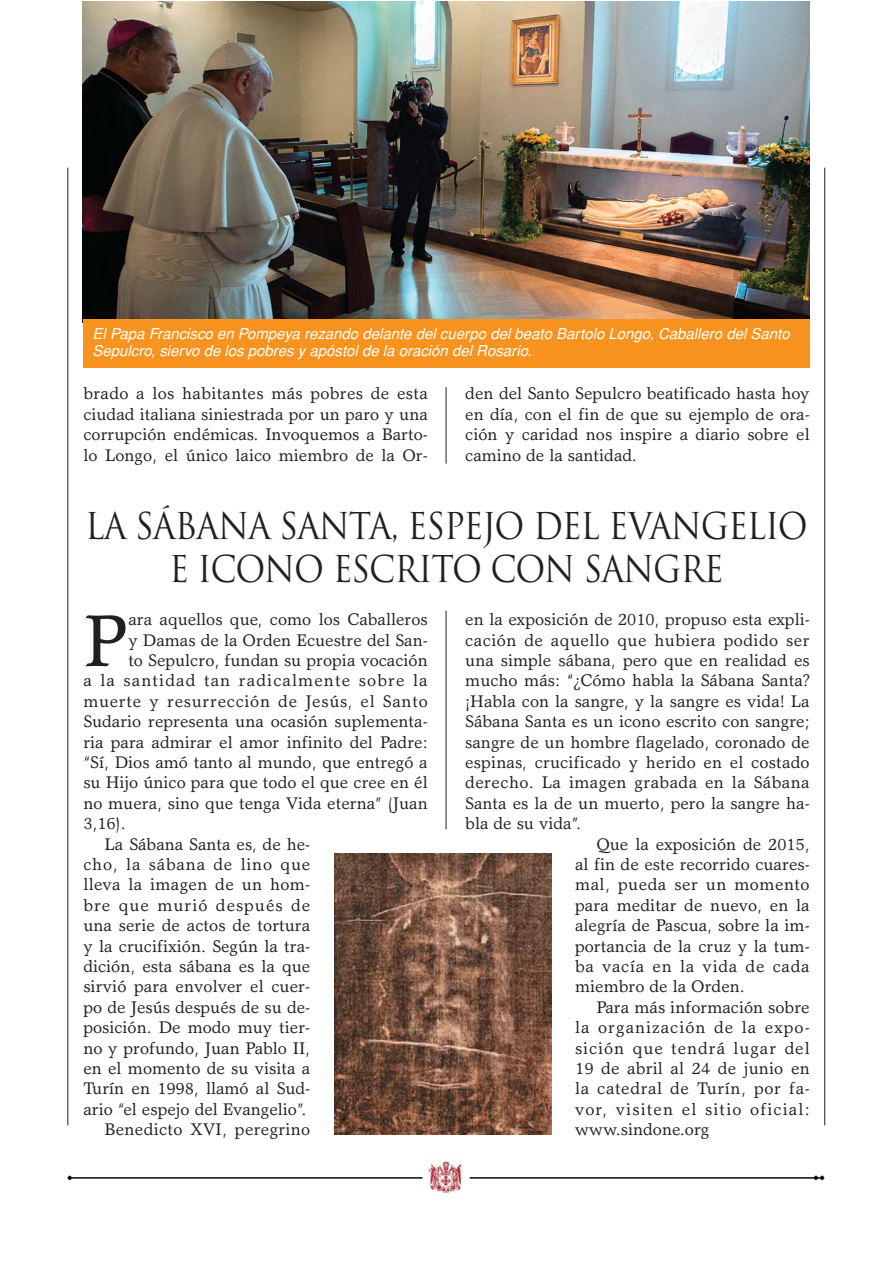
<style>
.page{position:relative;width:893px;height:1263px;background:#fff}
.page>*{position:absolute;margin:0;border:0;box-sizing:border-box;transform-origin:0 0}
.t1{font:73.65px "Garth Graphic";color:#231f20}
.t2{font:36px/43.5px "Trajan";letter-spacing:-.035em;color:#231f20;text-align:center;scale:.91 1}
.t3{font:16.95px/20.4px "Garth Graphic";color:#231f20;text-align:justify}
.t4{font:16.95px "Garth Graphic";letter-spacing:.025em;color:#231f20}
.t5{font:16.95px "Garth Graphic";letter-spacing:.065em;color:#231f20}
.t6{font:16.95px "Garth Graphic";letter-spacing:.04em;color:#231f20}
.t7{font:16.95px "Garth Graphic";letter-spacing:.055em;color:#231f20}
.t8{font:16.95px "Garth Graphic";letter-spacing:.035em;color:#231f20}
.t9{font:16.95px "Garth Graphic";letter-spacing:.06em;color:#231f20}
.t10{font:16.95px "Garth Graphic";letter-spacing:.045em;color:#231f20}
.t11{font:16.95px "Garth Graphic";letter-spacing:.02em;color:#231f20}
.t12{font:italic 15px/16.5px "Helvetica";color:#fff}
</style>
<div class="page">
<hr style="left:68px;top:168px;width:1px;height:957px;background:#231f20">
<hr style="left:824px;top:168px;width:1px;height:957px;background:#231f20">
<img style="left:67px;top:1175px;width:758px;height:6px">
<img style="left:427px;top:1160px;width:36px;height:33px">
<hr style="left:446px;top:611px;width:1px;height:218px;background:#231f20">
<hr style="left:446px;top:387px;width:1px;height:77px;background:#231f20">
<img style="left:83px;top:1px;width:727px;height:318px">
<img style="left:334px;top:854px;width:217px;height:280px">
<div style="left:83px;top:319px;width:727px;height:49px;background:#f7931e"></div>
<p class="t12" style="left:93px;top:327px;width:702px">El Papa Francisco en Pompeya rezando delante del cuerpo del beato Bartolo Longo, Caballero del Santo<br>Sepulcro, siervo de los pobres y apóstol de la oración del Rosario.</p>
<p class="t3" style="left:83px;top:385px;width:346px">brado a los habitantes más pobres de esta ciudad italiana siniestrada por un paro y una corrupción endémicas. Invoquemos a Barto&shy;lo Longo, el único laico miembro de la Or-</p>
<p class="t3" style="left:465px;top:385px;width:346px">den del Santo Sepulcro beatificado hasta hoy en día, con el fin de que su ejemplo de ora&shy;ción y caridad nos inspire a diario sobre el camino de la santidad.</p>
<h2 class="t2" style="left:85px;top:505px;width:795px">LA SÁBANA SANTA, ESPEJO DEL EVANGELIO<br>E ICONO ESCRITO CON SANGRE</h2>
<h1 class="t1" style="left:83px;top:613px;width:47px">P</h1>
<p class="t3" style="left:128px;top:611px;width:301px">ara aquellos que, como los Caballeros</p>
<p class="t3" style="left:128px;top:631px;width:301px">y Damas de la Orden Ecuestre del San-</p>
<p class="t3" style="left:128px;top:652px;width:301px">to Sepulcro, fundan su propia vocación</p>
<p class="t5" style="left:83px;top:674px;width:346px">a la santidad tan radicalmente sobre la</p>
<p class="t6" style="left:83px;top:694px;width:346px">muerte y resurrección de Jesús, el Santo</p>
<p class="t3" style="left:83px;top:713px;width:346px">Sudario representa una ocasión suplementa-</p>
<p class="t3" style="left:83px;top:733px;width:346px">ria para admirar el amor infinito del Padre:</p>
<p class="t3" style="left:83px;top:754px;width:346px">“Sí, Dios amó tanto al mundo, que entregó a</p>
<p class="t3" style="left:83px;top:774px;width:346px">su Hijo único para que todo el que cree en él</p>
<p class="t3" style="left:83px;top:794px;width:346px">no muera, sino que tenga Vida eterna” (Juan</p>
<p class="t3" style="left:83px;top:815px;width:44px">3,16).</p>
<p class="t3" style="left:105px;top:835px;width:207px">La Sábana Santa es, de he-</p>
<p class="t10" style="left:83px;top:858px;width:228px">cho, la sábana de lino que</p>
<p class="t11" style="left:83px;top:878px;width:228px">lleva la imagen de un hom-</p>
<p class="t7" style="left:83px;top:898px;width:228px">bre que murió después de</p>
<p class="t3" style="left:83px;top:917px;width:228px">una serie de actos de tortura</p>
<p class="t3" style="left:83px;top:937px;width:228px">y la crucifixión. Según la tra-</p>
<p class="t3" style="left:83px;top:958px;width:228px">dición, esta sábana es la que</p>
<p class="t3" style="left:83px;top:978px;width:228px">sirvió para envolver el cuer-</p>
<p class="t3" style="left:83px;top:998px;width:228px">po de Jesús después de su de-</p>
<p class="t3" style="left:83px;top:1019px;width:228px">posición. De modo muy tier-</p>
<p class="t3" style="left:83px;top:1039px;width:228px">no y profundo, Juan Pablo II,</p>
<p class="t3" style="left:83px;top:1060px;width:228px">en el momento de su visita a</p>
<p class="t3" style="left:83px;top:1080px;width:228px">Turín en 1998, llamó al Sud-</p>
<p class="t3" style="left:83px;top:1100px;width:225px">ario “el espejo del Evangelio”.</p>
<p class="t3" style="left:105px;top:1121px;width:207px">Benedicto XVI, peregrino</p>
<p class="t3" style="left:465px;top:611px;width:346px">en la exposición de 2010, propuso esta expli-</p>
<p class="t4" style="left:465px;top:633px;width:346px">cación de aquello que hubiera podido ser</p>
<p class="t3" style="left:465px;top:652px;width:346px">una simple sábana, pero que en realidad es</p>
<p class="t3" style="left:465px;top:672px;width:346px">mucho más: “¿Cómo habla la Sábana Santa?</p>
<p class="t3" style="left:465px;top:692px;width:346px">¡Habla con la sangre, y la sangre es vida! La</p>
<p class="t3" style="left:465px;top:713px;width:346px">Sábana Santa es un icono escrito con sangre;</p>
<p class="t3" style="left:465px;top:733px;width:346px">sangre de un hombre flagelado, coronado de</p>
<p class="t3" style="left:465px;top:754px;width:346px">espinas, crucificado y herido en el costado</p>
<p class="t4" style="left:465px;top:776px;width:346px">derecho. La imagen grabada en la Sábana</p>
<p class="t3" style="left:465px;top:794px;width:346px">Santa es la de un muerto, pero la sangre ha-</p>
<p class="t3" style="left:465px;top:815px;width:117px">bla de su vida”.</p>
<p class="t3" style="left:596px;top:835px;width:215px">Que la exposición de 2015,</p>
<p class="t3" style="left:575px;top:856px;width:236px">al fin de este recorrido cuares-</p>
<p class="t4" style="left:575px;top:878px;width:236px">mal, pueda ser un momento</p>
<p class="t3" style="left:575px;top:896px;width:236px">para meditar de nuevo, en la</p>
<p class="t3" style="left:575px;top:917px;width:236px">alegría de Pascua, sobre la im-</p>
<p class="t3" style="left:575px;top:937px;width:236px">portancia de la cruz y la tum-</p>
<p class="t6" style="left:575px;top:960px;width:236px">ba vacía en la vida de cada</p>
<p class="t3" style="left:575px;top:978px;width:171px">miembro de la Orden.</p>
<p class="t3" style="left:596px;top:998px;width:215px">Para más información sobre</p>
<p class="t9" style="left:575px;top:1021px;width:236px">la organización de la expo-</p>
<p class="t7" style="left:575px;top:1041px;width:236px">sición que tendrá lugar del</p>
<p class="t3" style="left:575px;top:1060px;width:236px">19 de abril al 24 de junio en</p>
<p class="t8" style="left:575px;top:1082px;width:236px">la catedral de Turín, por fa-</p>
<p class="t5" style="left:575px;top:1103px;width:236px">vor, visiten el sitio oficial:</p>
<p class="t3" style="left:575px;top:1121px;width:136px">www.sindone.org</p>
</div>
